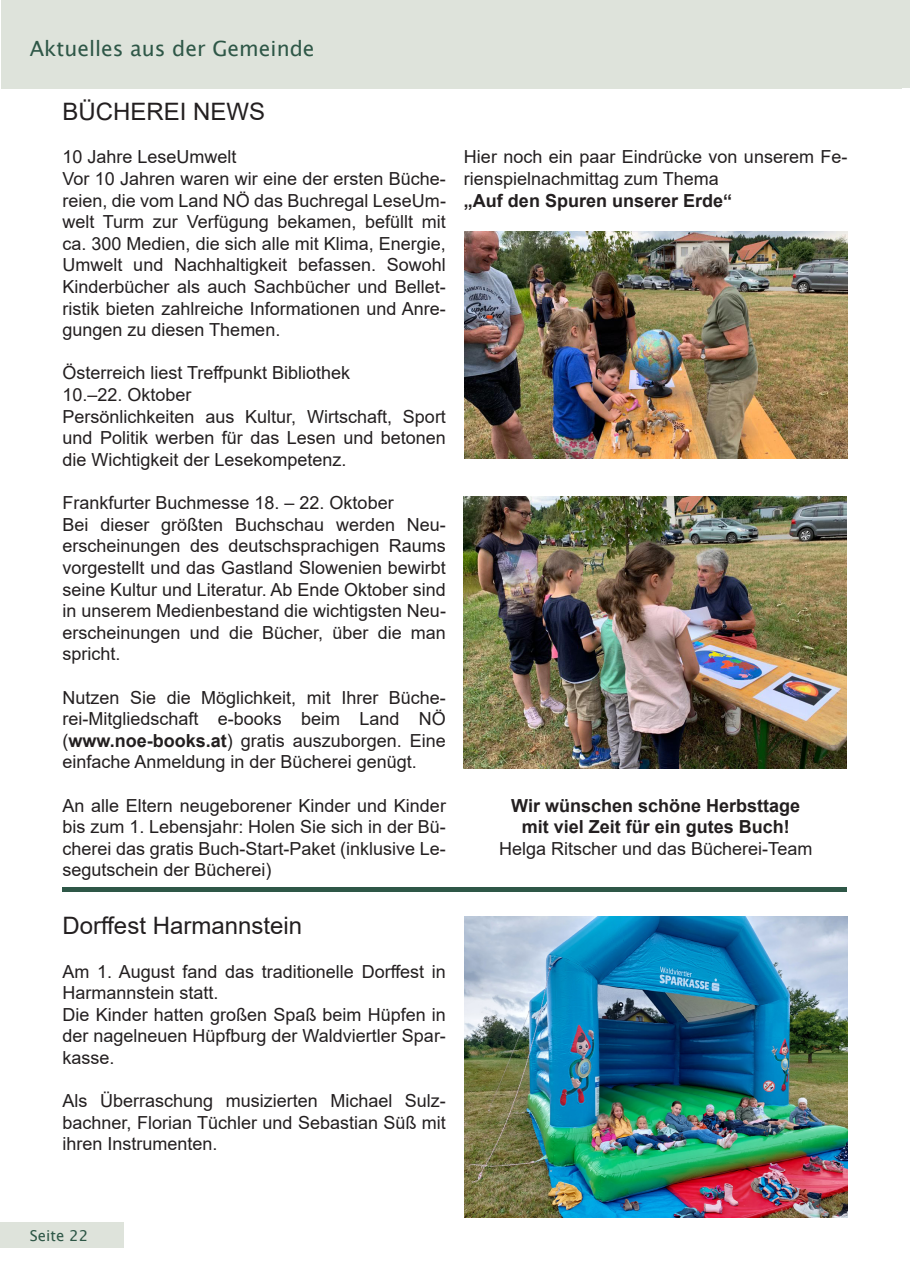
<style>
.page{position:relative;width:910px;height:1280px;background:#fff}
.page>*{position:absolute;margin:0;border:0;box-sizing:border-box;transform-origin:0 0}
.t1{font:24px "Arial";color:#231f20}
.t2{font:21px "Lucida Sans Unicode";color:#2e5747}
.t3{font:18px/21.6px "Arial";color:#231f20}
.t4{font:700 18px/21.6px "Arial";color:#231f20;text-align:center}
.t5{font:15px "Lucida Sans Unicode";color:#2e5747}
.s1{font-weight:700}
</style>
<div class="page">
<div style="left:0;top:1222px;width:124px;height:26px;background:#dee3db"></div>
<div style="left:1px;top:1px;width:900px;height:88px;background:#dee3db"></div>
<div style="left:901px;top:1px;width:9px;height:87px;background:#dee3db"></div>
<div style="left:62px;top:887px;width:784px;height:5px;background:#2e5747"></div>
<img style="left:464px;top:231px;width:383px;height:227px">
<img style="left:463px;top:496px;width:383px;height:273px">
<img style="left:464px;top:917px;width:383px;height:300px">
<p class="t2" style="left:30px;top:32px;width:286px">Aktuelles aus der Gemeinde</p>
<h1 class="t1" style="left:63px;top:95px;width:204px">BÜCHEREI NEWS</h1>
<p class="t3" style="left:63px;top:146px;width:385px">10 Jahre LeseUmwelt<br>Vor 10 Jahren waren wir eine der ersten Büche&shy;reien, die vom Land NÖ das Buchregal LeseUm&shy;welt Turm zur Verfügung bekamen, befüllt mit ca. 300 Medien, die sich alle mit Klima, Energie, Umwelt und Nachhaltigkeit befassen. Sowohl Kinderbücher als auch Sachbücher und Bellet&shy;ristik bieten zahlreiche Informationen und Anre&shy;gungen zu diesen Themen.</p>
<p class="t3" style="left:63px;top:362px;width:385px">Österreich liest Treffpunkt Bibliothek<br>10.–22. Oktober<br>Persönlichkeiten aus Kultur, Wirtschaft, Sport und Politik werben für das Lesen und betonen die Wichtigkeit der Lesekompetenz.</p>
<p class="t3" style="left:63px;top:492px;width:385px">Frankfurter Buchmesse 18. – 22. Oktober<br>Bei dieser größten Buchschau werden Neu&shy;erscheinungen des deutschsprachigen Raums vorgestellt und das Gastland Slowenien bewirbt seine Kultur und Literatur. Ab Ende Oktober sind in unserem Medienbestand die wichtigsten Neu&shy;erscheinungen und die Bücher, über die man spricht.</p>
<p class="t3" style="left:63px;top:686px;width:385px;text-align:justify">Nutzen Sie die Möglichkeit, mit Ihrer Büche&shy;rei-Mitgliedschaft e-books beim Land NÖ (<span class="s1">www.noe-books.at</span>) gratis auszuborgen. Eine einfache Anmeldung in der Bücherei genügt.</p>
<p class="t3" style="left:63px;top:794px;width:385px;text-align:justify">An alle Eltern neugeborener Kinder und Kinder bis zum 1. Lebensjahr: Holen Sie sich in der Bü&shy;cherei das gratis Buch-Start-Paket (inklusive Le&shy;segutschein der Bücherei)</p>
<h1 class="t1" style="left:63px;top:909px;width:241px">Dorffest Harmannstein</h1>
<p class="t3" style="left:63px;top:960px;width:385px">Am 1. August fand das traditionelle Dorffest in Harmannstein statt.<br>Die Kinder hatten großen Spaß beim Hüpfen in der nagelneuen Hüpfburg der Waldviertler Spar&shy;kasse.</p>
<p class="t3" style="left:63px;top:1090px;width:385px;text-align:justify">Als Überraschung musizierten Michael Sulz&shy;bachner, Florian Tüchler und Sebastian Süß mit ihren Instrumenten.</p>
<p class="t3" style="left:464px;top:146px;width:385px">Hier noch ein paar Eindrücke von unserem Fe&shy;rienspielnachmittag zum Thema</p>
<p class="t4" style="left:464px;top:190px;width:270px">„Auf den Spuren unserer Erde“</p>
<p class="t4" style="left:511px;top:795px;width:290px">Wir wünschen schöne Herbsttage mit viel Zeit für ein gutes Buch!</p>
<p class="t3" style="left:499px;top:837px;width:315px">Helga Ritscher und das Bücherei-Team</p>
<p class="t5" style="left:30px;top:1224px;width:60px">Seite 22</p>
</div>
